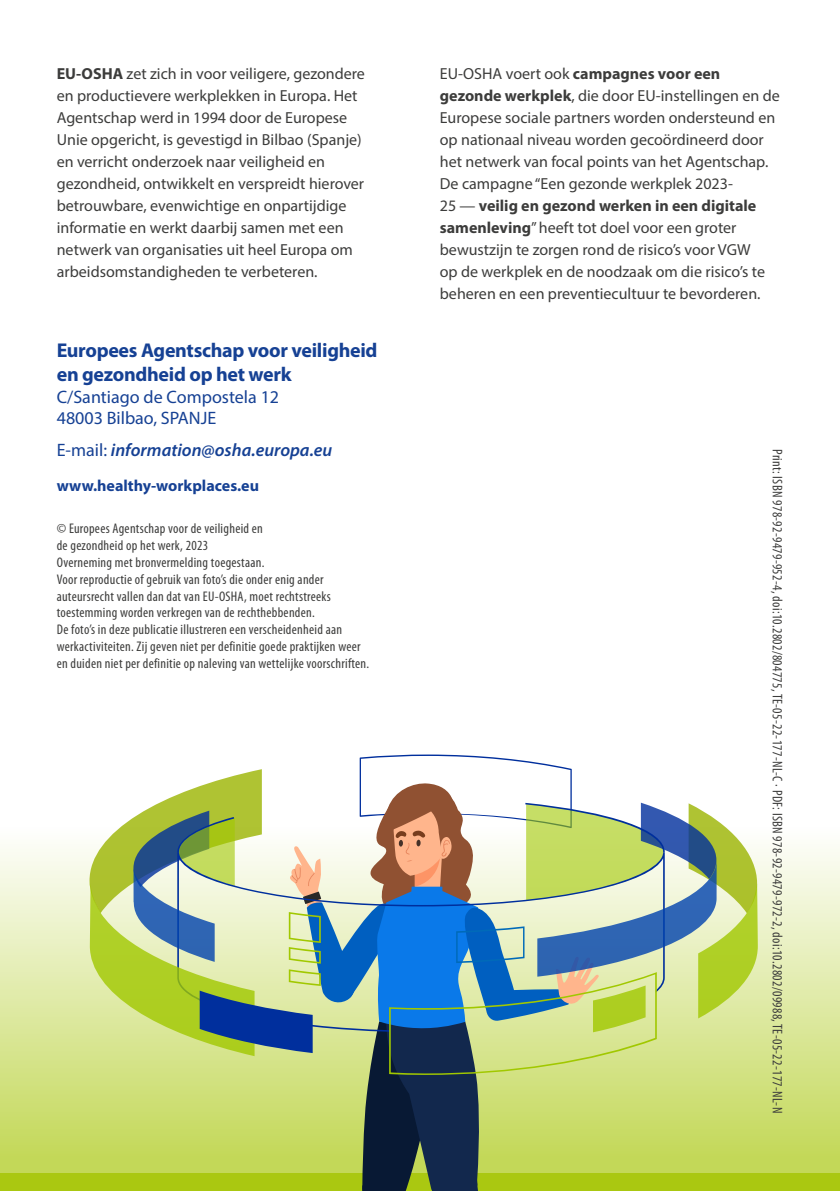
<style>
.page{position:relative;width:840px;height:1191px;background:#fff}
.page>*{position:absolute;margin:0;border:0;box-sizing:border-box;transform-origin:0 0}
.Paragraph_title{font:700 20px/24px "Myriad Pro";letter-spacing:-.015em;color:#164194}
.Paragraph_title-2{font:18px/21.6px "Myriad Pro";color:#164194}
.Paragraph_title-3{font:italic 600 18px "Myriad Pro";color:#164194}
.t1{font:16px/22px "Myriad Pro";color:#3c3c3b}
.indirizzo_blu{font:700 16px "Myriad Pro";color:#164194}
.ISBN_doi_TE_codes{font:condensed 14px/16.8px "Myriad Pro";letter-spacing:.02em;color:#3c3c3b}
.s1{font-weight:700}
.s2{font-weight:400;font-style:normal}
</style>
<div class="page">
<div style="left:0;top:816px;width:839px;height:359px;background:linear-gradient(to bottom,#fff,#c1d651)"></div>
<div style="left:0;top:1174px;width:839px;height:17px;background:#aac811"></div>
<svg style="left:89px;top:754px;width:668px;height:437px"></svg>
<p class="t1" style="left:57px;top:62px;width:309px"><span class="s1">EU-OSHA</span> zet zich in voor veiligere, gezondere en productievere werkplekken in Europa. Het Agentschap werd in 1994 door de Europese Unie opgericht, is gevestigd in Bilbao (Spanje) en verricht onderzoek naar veiligheid en gezondheid, ontwikkelt en verspreidt hierover betrouwbare, evenwichtige en onpartijdige informatie en werkt daarbij samen met een netwerk van organisaties uit heel Europa om arbeidsomstandigheden te verbeteren.</p>
<p class="t1" style="left:439px;top:62px;width:341px">EU-OSHA voert ook <span class="s1">campagnes voor een gezonde werkplek</span>, die door EU-instellingen en de Europese sociale partners worden ondersteund en op nationaal niveau worden gecoördineerd door het netwerk van focal points van het Agentschap.<br>De campagne “Een gezonde werkplek 2023-<br>25 — <span class="s1">veilig en gezond werken in een digitale samenleving</span>” heeft tot doel voor een groter bewustzijn te zorgen rond de risico’s voor VGW<br>op de werkplek en de noodzaak om die risico’s te beheren en een preventiecultuur te bevorderen.</p>
<p class="Paragraph_title" style="left:57px;top:338px;width:322px">Europees Agentschap voor veiligheid en gezondheid op het werk</p>
<p class="Paragraph_title-2" style="left:57px;top:385px;width:224px">C/Santiago de Compostela 12<br>48003 Bilbao, SPANJE</p>
<p class="Paragraph_title-3" style="left:57px;top:438px;width:277px"><span class="s2">E-mail:</span> information@osha.europa.eu</p>
<p class="indirizzo_blu" style="left:57px;top:476px;width:204px">www.healthy-workplaces.eu</p>
<p class="ISBN_doi_TE_codes" style="left:57px;top:520px;width:207px">© Europees Agentschap voor de veiligheid en de gezondheid op het werk, 2023</p>
<p class="ISBN_doi_TE_codes" style="left:57px;top:553px;width:209px">Overneming met bronvermelding toegestaan.</p>
<p class="ISBN_doi_TE_codes" style="left:57px;top:570px;width:275px">Voor reproductie of gebruik van foto’s die onder enig ander auteursrecht vallen dan dat van EU-OSHA, moet rechtstreeks toestemming worden verkregen van de rechthebbenden.</p>
<p class="ISBN_doi_TE_codes" style="left:57px;top:621px;width:314px">De foto’s in deze publicatie illustreren een verscheidenheid aan werkactiviteiten. Zij geven niet per definitie goede praktijken weer en duiden niet per definitie op naleving van wettelijke voorschriften.</p>
<p class="ISBN_doi_TE_codes" style="left:785px;top:449px;width:666px;rotate:90deg">Print: ISBN 978-92-9479-952-4, doi:10.2802/804775, TE-05-22-177-NL-C · PDF: ISBN 978-92-9479-972-2, doi:10.2802/09988, TE-05-22-177-NL-N</p>
</div>
